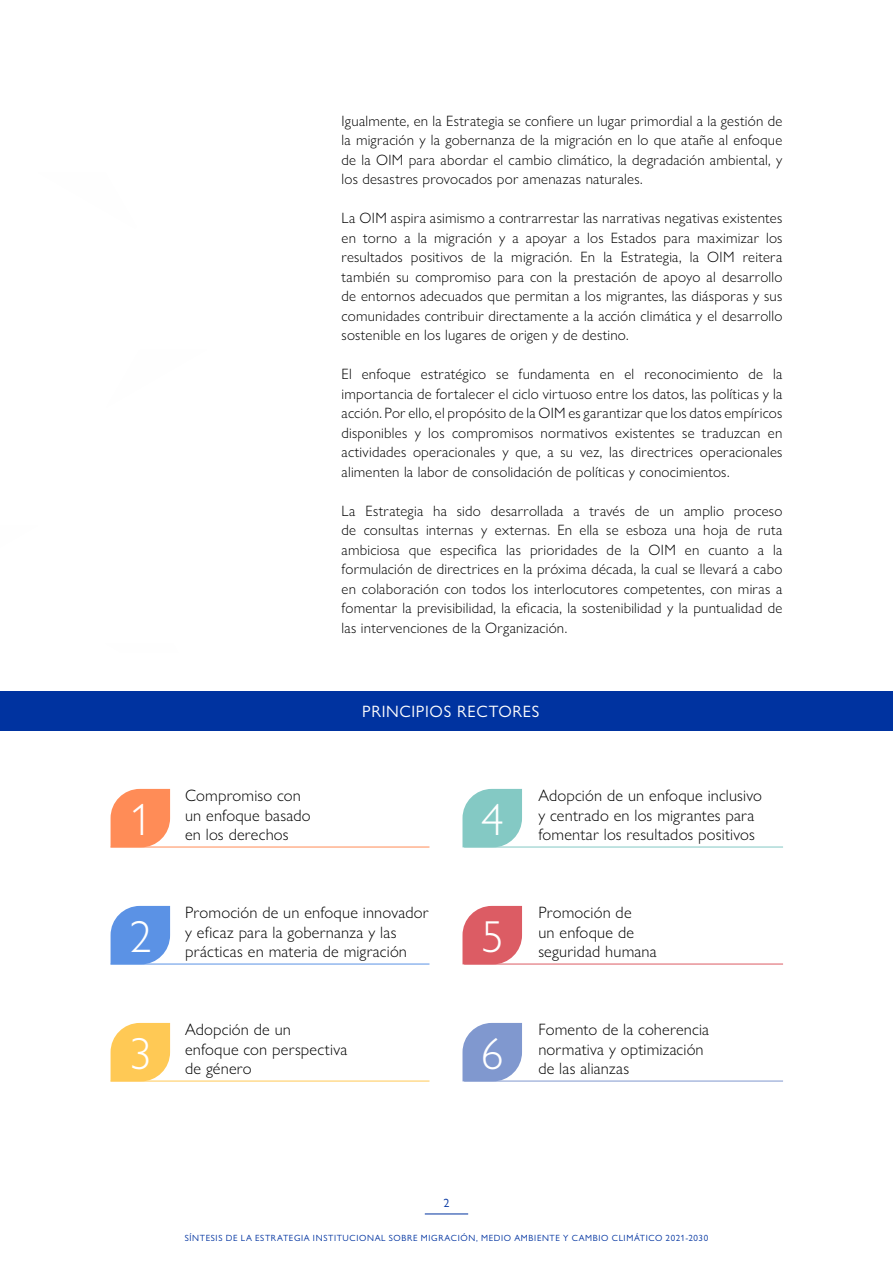
<style>
.page{position:relative;width:893px;height:1263px;background:#fff}
.page>*{position:absolute;margin:0;border:0;box-sizing:border-box;transform-origin:0 0}
.t1{font:300 45px "Gill Sans Nova";color:#fff}
.t2{font:300 16.5px/19.5px "Gill Sans Nova";letter-spacing:.01em;color:#000}
.t3{font:16.5px "Gill Sans Nova";letter-spacing:.04em;color:#fff}
.t4{font:300 15px/19.5px "Gill Sans Nova";letter-spacing:.015em;color:#000;text-align:justify}
.t5{font:12px "Gill Sans Nova";color:#0033a0}
.t6{font:9px "Gill Sans Nova";letter-spacing:.07em;color:#0033a0}
</style>
<div class="page">
<hr style="left:464px;top:964px;width:319px;height:1px;background:#dc5c64">
<hr style="left:464px;top:1081px;width:319px;height:1px;background:#8098cf">
<hr style="left:464px;top:847px;width:319px;height:1px;background:#84c9c4">
<hr style="left:111px;top:964px;width:318px;height:1px;background:#5b92e5">
<hr style="left:111px;top:1081px;width:318px;height:1px;background:#ffc955">
<div style="left:0;top:691px;width:893px;height:39px;background:#0033a0"></div>
<svg style="left:111px;top:789px;width:59px;height:58px;background:#ff9767"></svg>
<svg style="left:462px;top:789px;width:60px;height:58px;background:#91ceca"></svg>
<svg style="left:111px;top:906px;width:59px;height:58px;background:#6a9ce7"></svg>
<svg style="left:462px;top:906px;width:60px;height:58px;background:#df6d74"></svg>
<svg style="left:111px;top:1023px;width:59px;height:58px;background:#ffce65"></svg>
<svg style="left:462px;top:1023px;width:60px;height:58px;background:#8da3d4"></svg>
<hr style="left:111px;top:847px;width:318px;height:1px;background:#ff8c57">
<hr style="left:425px;top:1213px;width:43px;height:1px;background:#0033a0">
<p class="t4" style="left:342px;top:111px;width:442px">Igualmente, en la Estrategia se confiere un lugar primordial a la gestión de la migración y la gobernanza de la migración en lo que atañe al enfoque de la OIM para abordar el cambio climático, la degradación ambiental, y los desastres provocados por amenazas naturales.</p>
<p class="t4" style="left:342px;top:208px;width:442px">La OIM aspira asimismo a contrarrestar las narrativas negativas existentes en torno a la migración y a apoyar a los Estados para maximizar los resultados positivos de la migración. En la Estrategia, la OIM reitera también su compromiso para con la prestación de apoyo al desarrollo de entornos adecuados que permitan a los migrantes, las diásporas y sus comunidades contribuir directamente a la acción climática y el desarrollo sostenible en los lugares de origen y de destino.</p>
<p class="t4" style="left:342px;top:364px;width:442px">El enfoque estratégico se fundamenta en el reconocimiento de la importancia de fortalecer el ciclo virtuoso entre los datos, las políticas y la acción. Por ello, el propósito de la OIM es garantizar que los datos empíricos disponibles y los compromisos normativos existentes se traduzcan en actividades operacionales y que, a su vez, las directrices operacionales alimenten la labor de consolidación de políticas y conocimientos.</p>
<p class="t4" style="left:342px;top:501px;width:442px">La Estrategia ha sido desarrollada a través de un amplio proceso de consultas internas y externas. En ella se esboza una hoja de ruta ambiciosa que especifica las prioridades de la OIM en cuanto a la formulación de directrices en la próxima década, la cual se llevará a cabo en colaboración con todos los interlocutores competentes, con miras a fomentar la previsibilidad, la eficacia, la sostenibilidad y la puntualidad de las intervenciones de la Organización.</p>
<p class="t3" style="left:362px;top:701px;width:178px">PRINCIPIOS RECTORES</p>
<p class="t2" style="left:185px;top:786px;width:127px">Compromiso con un enfoque basado en los derechos</p>
<h1 class="t1" style="left:129px;top:792px;width:24px">1</h1>
<h1 class="t1" style="left:481px;top:792px;width:24px">4</h1>
<p class="t2" style="left:185px;top:903px;width:245px">Promoción de un enfoque innovador y eficaz para la gobernanza y las prácticas en materia de migración</p>
<h1 class="t1" style="left:129px;top:909px;width:24px">2</h1>
<h1 class="t1" style="left:481px;top:909px;width:24px">5</h1>
<p class="t2" style="left:185px;top:1020px;width:164px">Adopción de un enfoque con perspectiva de género</p>
<h1 class="t1" style="left:129px;top:1026px;width:24px">3</h1>
<h1 class="t1" style="left:481px;top:1026px;width:24px">6</h1>
<p class="t2" style="left:538px;top:786px;width:225px">Adopción de un enfoque inclusivo y centrado en los migrantes para fomentar los resultados positivos</p>
<p class="t2" style="left:538px;top:903px;width:120px">Promoción de<br>un enfoque de seguridad humana</p>
<p class="t2" style="left:538px;top:1020px;width:172px">Fomento de la coherencia normativa y optimización de las alianzas</p>
<p class="t5" style="left:443px;top:1195px;width:7px">2</p>
<p class="t6" style="left:185px;top:1232px;width:525px">SÍNTESIS DE LA ESTRATEGIA INSTITUCIONAL SOBRE MIGRACIÓN, MEDIO AMBIENTE Y CAMBIO CLIMÁTICO 2021-2030</p>
</div>
